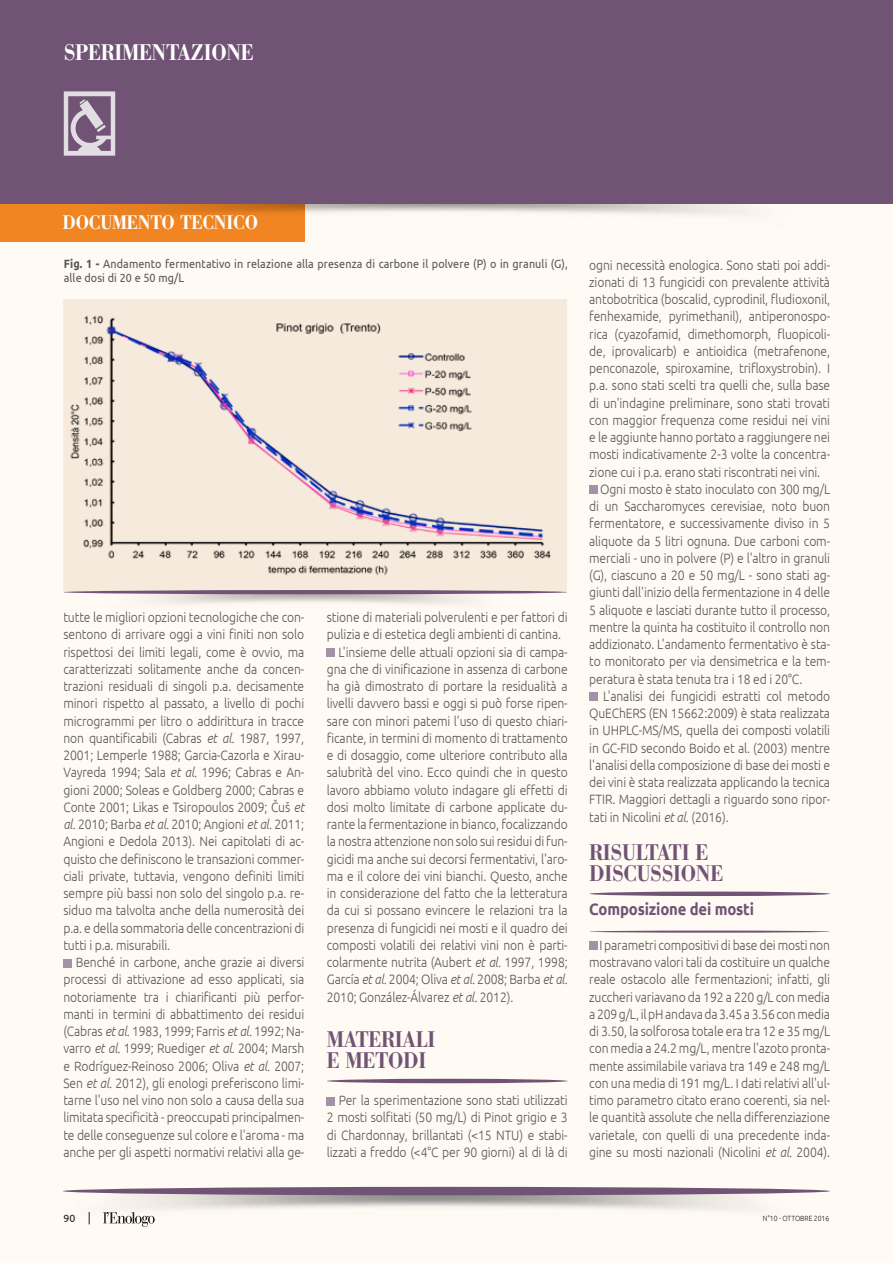
<style>
.page{position:relative;width:893px;height:1263px;background:#fffaf3}
.page>*{position:absolute;margin:0;border:0;box-sizing:border-box;transform-origin:0 0}
.t1{font:500 22.5px/21px "AT Our Bodoni";letter-spacing:-.01em;color:#715475;scale:.9 1}
.t2{font:500 22.5px "AT Our Bodoni";letter-spacing:-.01em;color:#fff;scale:.9 1}
.t3{font:500 19.5px "AT Our Bodoni";letter-spacing:-.01em;color:#fff;scale:.9 1}
.t4{font:700 16.5px "Ubuntu";letter-spacing:-.01em;color:#715475;scale:.9 1}
.t5{font:300 13.5px/17.2px "Ubuntu";letter-spacing:-.01em;color:#565655;text-align:justify;scale:.9 1}
.t6{font:12px/13.5px "Ubuntu";letter-spacing:.01em;color:#565655;scale:.9 1}
.t7{font:10.5px "Ubuntu";color:#1b1b1a}
.t8{font:300 7.5px "Ubuntu";color:#1b1b1a;scale:.9 1}
.s1{font-weight:700}
.s2{font-style:italic}
</style>
<div class="page">
<img style="left:304px;top:204px;width:444px;height:27px">
<div style="left:0;top:0;width:893px;height:204px;background:#715475"></div>
<svg style="left:64px;top:91px;width:51px;height:65px"></svg>
<div style="left:63px;top:959px;width:9px;height:8px;background:#a391a7"></div>
<div style="left:327px;top:648px;width:8px;height:9px;background:#a391a7"></div>
<hr style="left:327px;top:1079px;width:241px;height:4px;background:#715475;border-radius:50%">
<div style="left:327px;top:1097px;width:8px;height:8px;background:#a391a7"></div>
<div style="left:589px;top:486px;width:8px;height:8px;background:#a391a7"></div>
<div style="left:589px;top:693px;width:8px;height:8px;background:#a391a7"></div>
<div style="left:589px;top:891px;width:241px;height:5px;background:#715475;border-radius:50%"></div>
<hr style="left:589px;top:930px;width:241px;height:3px;background:#715475;border-radius:50%">
<div style="left:589px;top:942px;width:8px;height:8px;background:#a391a7"></div>
<div style="left:0;top:204px;width:304px;height:38px;background:#f18824"></div>
<img style="left:63px;top:1190px;width:767px;height:34px">
<div style="left:63px;top:1187px;width:767px;height:8px;background:#715475;border-radius:50%"></div>
<div style="left:64px;top:300px;width:503px;height:293px;background:#f6eadc"></div>
<img style="left:70px;top:315px;width:481px;height:261px">
<svg style="left:64px;top:590px;width:503px;height:4px;background:#795d7b"></svg>
<h1 class="t2" style="left:64px;top:38px;width:213px">SPERIMENTAZIONE</h1>
<h2 class="t3" style="left:63px;top:211px;width:219px">DOCUMENTO TECNICO</h2>
<p class="t6" style="left:64px;top:257px;width:561px"><span class="s1">Fig. 1 -</span> Andamento fermentativo in relazione alla presenza di carbone il polvere (P) o in granuli (G), alle dosi di 20 e 50 mg/L</p>
<p class="t5" style="left:63px;top:608px;width:269px">tutte le migliori opzioni tecnologiche che con&shy;sentono di arrivare oggi a vini finiti non solo rispettosi dei limiti legali, come è ovvio, ma caratterizzati solitamente anche da concen&shy;trazioni residuali di singoli p.a. decisamente minori rispetto al passato, a livello di pochi microgrammi per litro o addirittura in tracce non quantificabili (Cabras <span class="s2">et al.</span> 1987, 1997, 2001; Lemperle 1988; Garcia-Cazorla e Xirau-Vayreda 1994; Sala <span class="s2">et al.</span> 1996; Cabras e An&shy;gioni 2000; Soleas e Goldberg 2000; Cabras e Conte 2001; Likas e Tsiropoulos 2009; Čuš <span class="s2">et al.</span> 2010; Barba <span class="s2">et al.</span> 2010; Angioni <span class="s2">et al.</span> 2011; Angioni e Dedola 2013). Nei capitolati di ac&shy;quisto che definiscono le transazioni commer&shy;ciali private, tuttavia, vengono definiti limiti sempre più bassi non solo del singolo p.a. re&shy;siduo ma talvolta anche della numerosità dei p.a. e della sommatoria delle concentrazioni di tutti i p.a. misurabili.</p>
<p class="t5" style="left:63px;top:953px;width:269px;text-indent:12px">Benché in carbone, anche grazie ai diversi processi di attivazione ad esso applicati, sia notoriamente tra i chiarificanti più perfor&shy;manti in termini di abbattimento dei residui (Cabras <span class="s2">et al.</span> 1983, 1999; Farris <span class="s2">et al.</span> 1992; Na&shy;varro <span class="s2">et al.</span> 1999; Ruediger <span class="s2">et al.</span> 2004; Marsh e Rodríguez-Reinoso 2006; Oliva <span class="s2">et al.</span> 2007; Sen <span class="s2">et al.</span> 2012), gli enologi preferiscono limi&shy;tarne l'uso nel vino non solo a causa della sua limitata specificità - preoccupati principalmen&shy;te delle conseguenze sul colore e l'aroma - ma anche per gli aspetti normativi relativi alla ge-</p>
<p class="t5" style="left:327px;top:608px;width:269px">stione di materiali polverulenti e per fattori di</p>
<p class="t5" style="left:327px;top:626px;width:262px">pulizia e di estetica degli ambienti di cantina.</p>
<p class="t5" style="left:338px;top:643px;width:256px">L'insieme delle attuali opzioni sia di campa-</p>
<p class="t5" style="left:327px;top:660px;width:269px">gna che di vinificazione in assenza di carbone</p>
<p class="t5" style="left:327px;top:677px;width:269px">ha già dimostrato di portare la residualità a</p>
<p class="t5" style="left:327px;top:695px;width:269px">livelli davvero bassi e oggi si può forse ripen-</p>
<p class="t5" style="left:327px;top:712px;width:269px">sare con minori patemi l'uso di questo chiari-</p>
<p class="t5" style="left:327px;top:729px;width:269px">ficante, in termini di momento di trattamento</p>
<p class="t5" style="left:327px;top:746px;width:269px">e di dosaggio, come ulteriore contributo alla</p>
<p class="t5" style="left:327px;top:764px;width:269px">salubrità del vino. Ecco quindi che in questo</p>
<p class="t5" style="left:327px;top:781px;width:269px">lavoro abbiamo voluto indagare gli effetti di</p>
<p class="t5" style="left:327px;top:798px;width:269px">dosi molto limitate di carbone applicate du-</p>
<p class="t5" style="left:327px;top:815px;width:269px">rante la fermentazione in bianco, focalizzando</p>
<p class="t5" style="left:327px;top:833px;width:269px">la nostra attenzione non solo sui residui di fun-</p>
<p class="t5" style="left:327px;top:850px;width:269px">gicidi ma anche sui decorsi fermentativi, l'aro-</p>
<p class="t5" style="left:327px;top:867px;width:269px">ma e il colore dei vini bianchi. Questo, anche</p>
<p class="t5" style="left:327px;top:884px;width:269px">in considerazione del fatto che la letteratura</p>
<p class="t5" style="left:327px;top:902px;width:269px">da cui si possano evincere le relazioni tra la</p>
<p class="t5" style="left:327px;top:919px;width:269px">presenza di fungicidi nei mosti e il quadro dei</p>
<p class="t5" style="left:327px;top:936px;width:269px">composti volatili dei relativi vini non è parti-</p>
<p class="t5" style="left:327px;top:953px;width:269px">colarmente nutrita (Aubert <span class="s2">et al.</span> 1997, 1998;</p>
<p class="t5" style="left:327px;top:971px;width:269px">García <span class="s2">et al.</span> 2004; Oliva <span class="s2">et al.</span> 2008; Barba <span class="s2">et al.</span></p>
<p class="t5" style="left:327px;top:988px;width:209px">2010; González-Álvarez <span class="s2">et al.</span> 2012).</p>
<h1 class="t1" style="left:327px;top:1028px;width:122px">MATERIALI<br>E METODI</h1>
<p class="t5" style="left:327px;top:1091px;width:269px;text-indent:12px">Per la sperimentazione sono stati utilizzati 2 mosti solfitati (50 mg/L) di Pinot grigio e 3 di Chardonnay, brillantati (&lt;15 NTU) e stabi&shy;lizzati a freddo (&lt;4°C per 90 giorni) al di là di</p>
<p class="t5" style="left:589px;top:256px;width:269px">ogni necessità enologica. Sono stati poi addi-</p>
<p class="t5" style="left:589px;top:273px;width:269px">zionati di 13 fungicidi con prevalente attività</p>
<p class="t5" style="left:589px;top:290px;width:269px">antobotritica (boscalid, cyprodinil, fludioxonil,</p>
<p class="t5" style="left:589px;top:308px;width:269px">fenhexamide, pyrimethanil), antiperonospo-</p>
<p class="t5" style="left:589px;top:325px;width:269px">rica (cyazofamid, dimethomorph, fluopicoli-</p>
<p class="t5" style="left:589px;top:342px;width:269px">de, iprovalicarb) e antioidica (metrafenone,</p>
<p class="t5" style="left:589px;top:359px;width:269px">penconazole, spiroxamine, trifloxystrobin). I</p>
<p class="t5" style="left:589px;top:377px;width:269px">p.a. sono stati scelti tra quelli che, sulla base</p>
<p class="t5" style="left:589px;top:394px;width:269px">di un'indagine preliminare, sono stati trovati</p>
<p class="t5" style="left:589px;top:411px;width:269px">con maggior frequenza come residui nei vini</p>
<p class="t5" style="left:589px;top:428px;width:269px">e le aggiunte hanno portato a raggiungere nei</p>
<p class="t5" style="left:589px;top:446px;width:269px">mosti indicativamente 2-3 volte la concentra-</p>
<p class="t5" style="left:589px;top:463px;width:258px">zione cui i p.a. erano stati riscontrati nei vini.</p>
<p class="t5" style="left:600px;top:480px;width:257px">Ogni mosto è stato inoculato con 300 mg/L</p>
<p class="t5" style="left:589px;top:497px;width:269px">di un Saccharomyces cerevisiae, noto buon</p>
<p class="t5" style="left:589px;top:515px;width:269px">fermentatore, e successivamente diviso in 5</p>
<p class="t5" style="left:589px;top:532px;width:269px">aliquote da 5 litri ognuna. Due carboni com-</p>
<p class="t5" style="left:589px;top:549px;width:269px">merciali - uno in polvere (P) e l'altro in granuli</p>
<p class="t5" style="left:589px;top:566px;width:269px">(G), ciascuno a 20 e 50 mg/L - sono stati ag-</p>
<p class="t5" style="left:589px;top:584px;width:269px">giunti dall'inizio della fermentazione in 4 delle</p>
<p class="t5" style="left:589px;top:601px;width:269px">5 aliquote e lasciati durante tutto il processo,</p>
<p class="t5" style="left:589px;top:618px;width:269px">mentre la quinta ha costituito il controllo non</p>
<p class="t5" style="left:589px;top:635px;width:269px">addizionato. L'andamento fermentativo è sta-</p>
<p class="t5" style="left:589px;top:653px;width:269px">to monitorato per via densimetrica e la tem-</p>
<p class="t5" style="left:589px;top:670px;width:238px">peratura è stata tenuta tra i 18 ed i 20°C.</p>
<p class="t5" style="left:603px;top:687px;width:254px">L'analisi dei fungicidi estratti col metodo</p>
<p class="t5" style="left:589px;top:704px;width:269px">QuEChERS (EN 15662:2009) è stata realizzata</p>
<p class="t5" style="left:589px;top:722px;width:269px">in UHPLC-MS/MS, quella dei composti volatili</p>
<p class="t5" style="left:589px;top:739px;width:269px">in GC-FID secondo Boido et al. (2003) mentre</p>
<p class="t5" style="left:589px;top:756px;width:269px">l'analisi della composizione di base dei mosti e</p>
<p class="t5" style="left:589px;top:773px;width:269px">dei vini è stata realizzata applicando la tecnica</p>
<p class="t5" style="left:589px;top:791px;width:269px">FTIR. Maggiori dettagli a riguardo sono ripor-</p>
<p class="t5" style="left:589px;top:808px;width:156px">tati in Nicolini <span class="s2">et al.</span> (2016).</p>
<h1 class="t1" style="left:589px;top:842px;width:150px">RISULTATI E<br>DISCUSSIONE</h1>
<p class="t4" style="left:589px;top:899px;width:185px">Composizione dei mosti</p>
<p class="t5" style="left:589px;top:936px;width:269px;text-indent:10px">I parametri compositivi di base dei mosti non mostravano valori tali da costituire un qualche reale ostacolo alle fermentazioni; infatti, gli zuccheri variavano da 192 a 220 g/L con media a 209 g/L, il pH andava da 3.45 a 3.56 con media di 3.50, la solforosa totale era tra 12 e 35 mg/L con media a 24.2 mg/L, mentre l'azoto pronta&shy;mente assimilabile variava tra 149 e 248 mg/L con una media di 191 mg/L. I dati relativi all'ul&shy;timo parametro citato erano coerenti, sia nel&shy;le quantità assolute che nella differenziazione varietale, con quelli di una precedente inda&shy;gine su mosti nazionali (Nicolini <span class="s2">et al.</span> 2004).</p>
<p class="t7" style="left:64px;top:1212px;width:13px">90</p>
<p class="t8" style="left:763px;top:1214px;width:75px">N°10 - OTTOBRE 2016</p>
</div>
